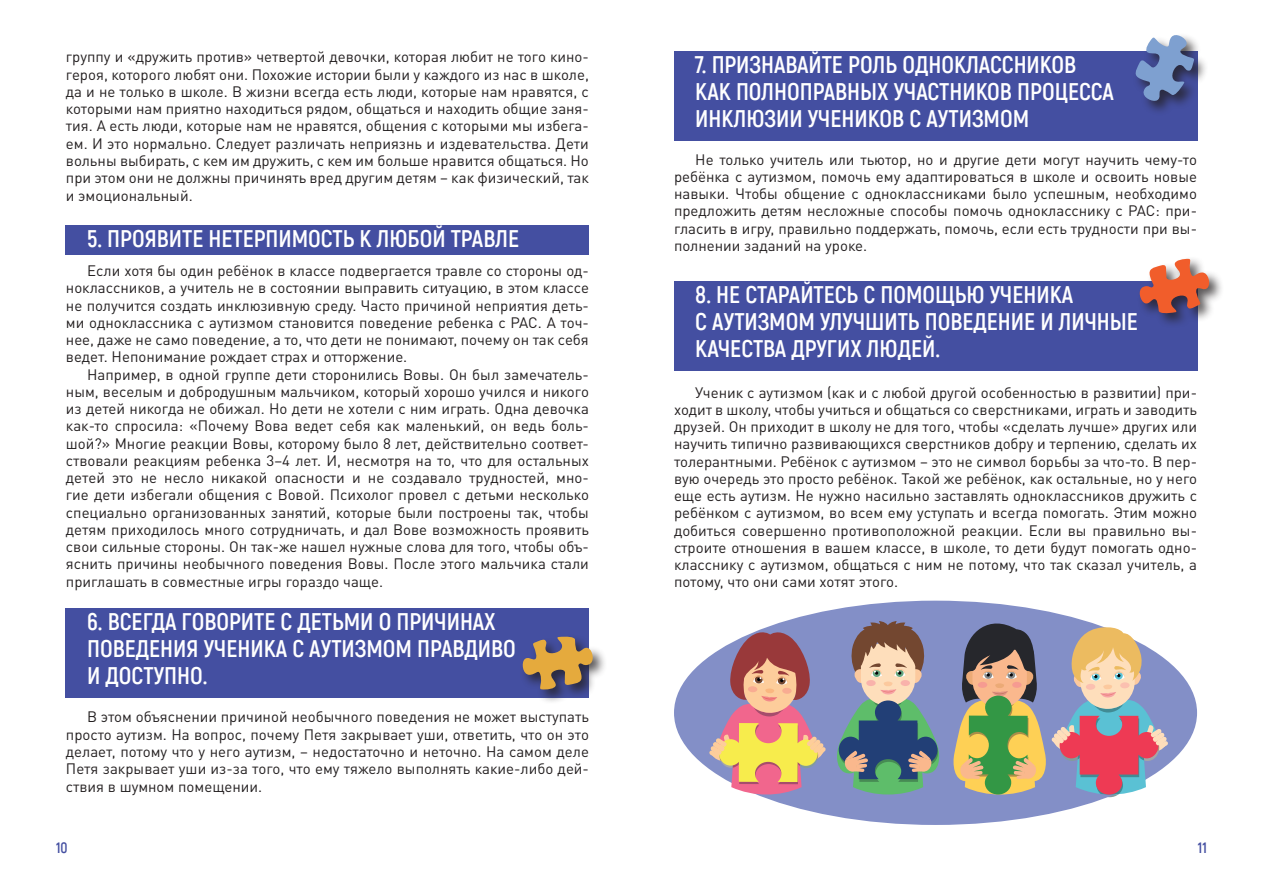
<style>
.page{position:relative;width:1263px;height:893px;background:#fff}
.page>*{position:absolute;margin:0;border:0;box-sizing:border-box;transform-origin:0 0}
.t1{font:700 24px/27px "Akrobat";color:#fff}
.t2{font:15px/17.2px "DIN Pro";color:#231f20;text-align:justify}
.t3{font:700 15px "Akrobat";color:#444fa1}
</style>
<div class="page">
<div style="left:66px;top:225px;width:523px;height:30px;background:#444fa1"></div>
<div style="left:66px;top:608px;width:523px;height:89px;background:#444fa1"></div>
<div style="left:520px;top:634px;width:87px;height:70px;background:#231f20;opacity:.75"></div>
<svg style="left:521px;top:636px;width:74px;height:54px"></svg>
<div style="left:674px;top:281px;width:523px;height:90px;background:#444fa1"></div>
<div style="left:674px;top:51px;width:523px;height:89px;background:#444fa1"></div>
<div style="left:1137px;top:256px;width:87px;height:72px;background:#231f20;opacity:.75"></div>
<svg style="left:1137px;top:259px;width:74px;height:55px"></svg>
<div style="left:1133px;top:33px;width:76px;height:83px;background:#231f20;opacity:.75"></div>
<svg style="left:1133px;top:33px;width:61px;height:70px"></svg>
<div style="left:674px;top:601px;width:523px;height:224px;background:#838fc7;border-radius:50%"></div>
<svg style="left:837px;top:621px;width:103px;height:174px"></svg>
<svg style="left:709px;top:628px;width:117px;height:169px"></svg>
<svg style="left:953px;top:613px;width:215px;height:184px"></svg>
<p class="t2" style="left:66px;top:48px;width:524px">группу и «дружить против» четвертой девочки, которая любит не того кино&shy;героя, которого любят они. Похожие истории были у каждого из нас в школе, да и не только в школе. В жизни всегда есть люди, которые нам нравятся, с которыми нам приятно находиться рядом, общаться и находить общие заня&shy;тия. А есть люди, которые нам не нравятся, общения с которыми мы избега&shy;ем. И это нормально. Следует различать неприязнь и издевательства. Дети вольны выбирать, с кем им дружить, с кем им больше нравится общаться. Но при этом они не должны причинять вред другим детям – как физический, так и эмоциональный.</p>
<h1 class="t1" style="left:87px;top:225px;width:433px">5. ПРОЯВИТЕ НЕТЕРПИМОСТЬ К ЛЮБОЙ ТРАВЛЕ</h1>
<p class="t2" style="left:66px;top:261px;width:525px;text-indent:21px">Если хотя бы один ребёнок в классе подвергается травле со стороны од&shy;ноклассников, а учитель не в состоянии выправить ситуацию, в этом классе не получится создать инклюзивную среду. Часто причиной неприятия деть&shy;ми одноклассника с аутизмом становится поведение ребенка с РАС. А точ&shy;нее, даже не само поведение, а то, что дети не понимают, почему он так себя ведет. Непонимание рождает страх и отторжение.</p>
<p class="t2" style="left:66px;top:365px;width:525px;text-indent:21px">Например, в одной группе дети сторонились Вовы. Он был замечатель&shy;ным, веселым и добродушным мальчиком, который хорошо учился и никого из детей никогда не обижал. Но дети не хотели с ним играть. Одна девочка как-то спросила: «Почему Вова ведет себя как маленький, он ведь боль&shy;шой?» Многие реакции Вовы, которому было 8 лет, действительно соответ&shy;ствовали реакциям ребенка 3–4 лет. И, несмотря на то, что для остальных детей это не несло никакой опасности и не создавало трудностей, мно&shy;гие дети избегали общения с Вовой. Психолог провел с детьми несколько специально организованных занятий, которые были построены так, чтобы детям приходилось много сотрудничать, и дал Вове возможность проявить свои сильные стороны. Он так-же нашел нужные слова для того, чтобы объ&shy;яснить причины необычного поведения Вовы. После этого мальчика стали приглашать в совместные игры гораздо чаще.</p>
<h1 class="t1" style="left:87px;top:608px;width:430px">6. ВСЕГДА ГОВОРИТЕ С ДЕТЬМИ О ПРИЧИНАХ<br>ПОВЕДЕНИЯ УЧЕНИКА С АУТИЗМОМ ПРАВДИВО<br>И ДОСТУПНО.</h1>
<p class="t2" style="left:66px;top:708px;width:524px;text-indent:21px">В этом объяснении причиной необычного поведения не может выступать просто аутизм. На вопрос, почему Петя закрывает уши, ответить, что он это делает, потому что у него аутизм, – недостаточно и неточно. На самом деле Петя закрывает уши из-за того, что ему тяжело выполнять какие-либо дей&shy;ствия в шумном помещении.</p>
<p class="t3" style="left:56px;top:838px;width:13px">10</p>
<h1 class="t1" style="left:695px;top:51px;width:420px">7. ПРИЗНАВАЙТЕ РОЛЬ ОДНОКЛАССНИКОВ<br>КАК ПОЛНОПРАВНЫХ УЧАСТНИКОВ ПРОЦЕССА<br>ИНКЛЮЗИИ УЧЕНИКОВ С АУТИЗМОМ</h1>
<p class="t2" style="left:674px;top:150px;width:524px;text-indent:21px">Не только учитель или тьютор, но и другие дети могут научить чему-то ребёнка с аутизмом, помочь ему адаптироваться в школе и освоить новые навыки. Чтобы общение с одноклассниками было успешным, необходимо предложить детям несложные способы помочь однокласснику с РАС: при&shy;гласить в игру, правильно поддержать, помочь, если есть трудности при вы&shy;полнении заданий на уроке.</p>
<h1 class="t1" style="left:695px;top:281px;width:444px">8. НЕ СТАРАЙТЕСЬ С ПОМОЩЬЮ УЧЕНИКА<br>С АУТИЗМОМ УЛУЧШИТЬ ПОВЕДЕНИЕ И ЛИЧНЫЕ<br>КАЧЕСТВА ДРУГИХ ЛЮДЕЙ.</h1>
<p class="t2" style="left:674px;top:383px;width:525px;text-indent:21px">Ученик с аутизмом (как и с любой другой особенностью в развитии) при&shy;ходит в школу, чтобы учиться и общаться со сверстниками, играть и заводить друзей. Он приходит в школу не для того, чтобы «сделать лучше» других или научить типично развивающихся сверстников добру и терпению, сделать их толерантными. Ребёнок с аутизмом – это не символ борьбы за что-то. В пер&shy;вую очередь это просто ребёнок. Такой же ребёнок, как остальные, но у него еще есть аутизм. Не нужно насильно заставлять одноклассников дружить с ребёнком с аутизмом, во всем ему уступать и всегда помогать. Этим можно добиться совершенно противоположной реакции. Если вы правильно вы&shy;строите отношения в вашем классе, в школе, то дети будут помогать одно&shy;класснику с аутизмом, общаться с ним не потому, что так сказал учитель, а потому, что они сами хотят этого.</p>
<p class="t3" style="left:1198px;top:838px;width:10px">11</p>
</div>
